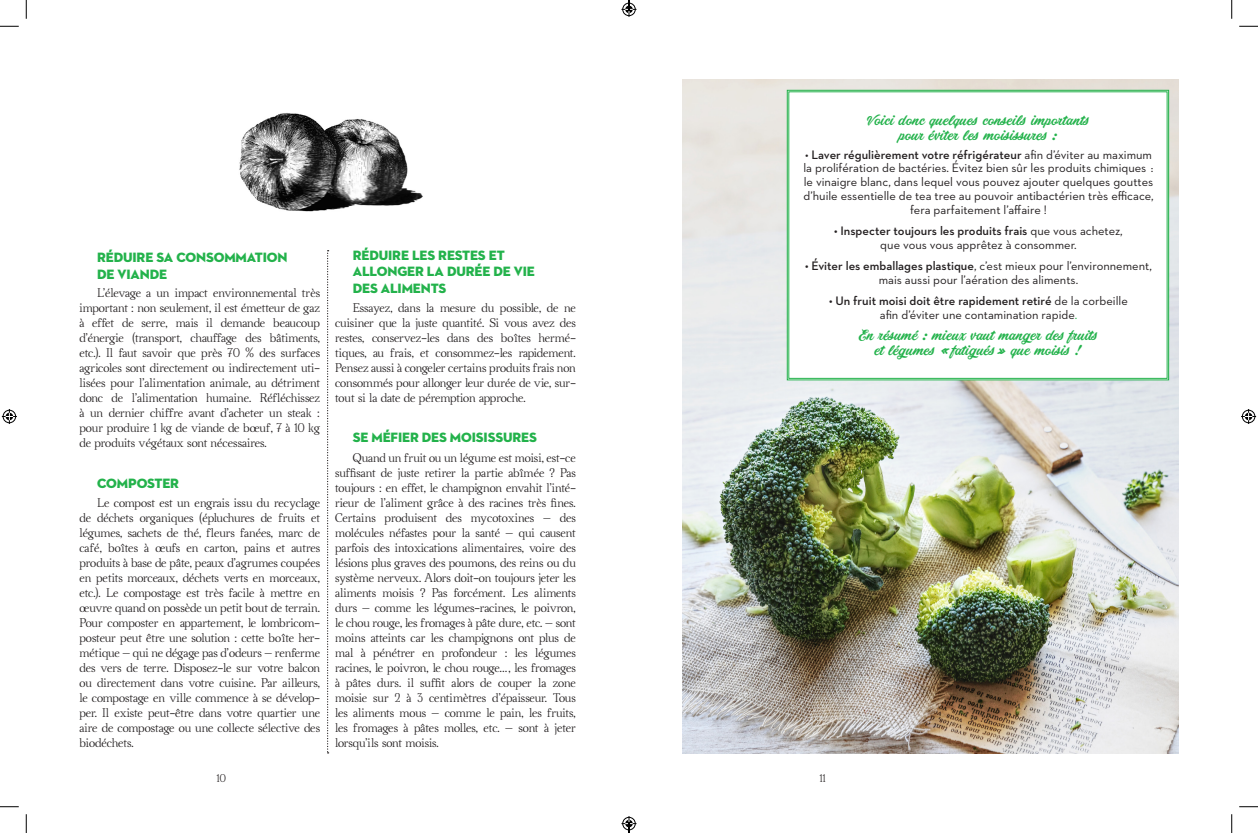
<style>
.page{position:relative;width:1258px;height:833px;background:#fff}
.page>*{position:absolute;margin:0;border:0;box-sizing:border-box;transform-origin:0 0}
.t1{font:13.75px/15px "Painter PERSONALUSEONLY";color:#23b24b;text-align:center}
.t2{font:13.75px/16.5px "Neutraface 2 Display Titling";letter-spacing:-.01em;color:#23b24b}
.t3{font:12.5px/13.8px "Neutraface 2 Text";color:#231f20;text-align:center}
.t4{font:11.25px/15px "Ahellya";color:#231f20;text-align:justify}
.t5{font:10px "Ahellya";color:#231f20}
.s1{font-weight:600}
.s2{color:#23b24b}
</style>
<div class="page">
<img style="left:682px;top:79px;width:496px;height:674px">
<svg style="left:327px;top:250px;width:1px;height:503px"></svg>
<svg style="left:786px;top:90px;width:382px;height:290px"></svg>
<img style="left:239px;top:113px;width:184px;height:98px">
<svg style="left:0;top:25px;width:19px;height:2px"></svg>
<svg style="left:1239px;top:25px;width:18px;height:2px"></svg>
<svg style="left:0;top:806px;width:19px;height:1px"></svg>
<svg style="left:1239px;top:806px;width:18px;height:1px"></svg>
<svg style="left:25px;top:0;width:2px;height:19px"></svg>
<svg style="left:25px;top:814px;width:2px;height:18px"></svg>
<svg style="left:1231px;top:0;width:1px;height:19px"></svg>
<svg style="left:1231px;top:814px;width:1px;height:18px"></svg>
<svg style="left:2px;top:409px;width:15px;height:15px"></svg>
<svg style="left:1241px;top:409px;width:14px;height:15px"></svg>
<svg style="left:621px;top:0;width:15px;height:17px"></svg>
<svg style="left:621px;top:816px;width:15px;height:16px"></svg>
<p class="t2" style="left:97px;top:249px;width:192px">RÉDUIRE SA CONSOMMATION<br>DE VIANDE</p>
<p class="t4" style="left:79px;top:284px;width:242px;text-indent:18px">L’élevage a un impact environnemental très important : non seulement, il est émetteur de gaz à effet de serre, mais il demande beaucoup d’énergie (transport, chauffage des bâtiments, etc.). Il faut savoir que près 70 % des surfaces agricoles sont directement ou indirectement uti&shy;lisées pour l’alimentation animale, au détriment donc de l’alimentation humaine. Réfléchissez à un dernier chiffre avant d’acheter un steak : pour produire 1 kg de viande de bœuf, 7 à 10 kg de produits végétaux sont nécessaires.</p>
<p class="t2" style="left:97px;top:475px;width:83px">COMPOSTER</p>
<p class="t4" style="left:79px;top:494px;width:242px;text-indent:18px">Le compost est un engrais issu du recyclage de déchets organiques (épluchures de fruits et légumes, sachets de thé, fleurs fanées, marc de café, boîtes à œufs en carton, pains et autres produits à base de pâte, peaux d’agrumes coupées en petits morceaux, déchets verts en morceaux, etc.). Le compostage est très facile à mettre en œuvre quand on possède un petit bout de terrain.<br>Pour composter en appartement, le lombricom&shy;posteur peut être une solution : cette boîte her&shy;métique – qui ne dégage pas d’odeurs – renferme des vers de terre. Disposez-le sur votre balcon ou directement dans votre cuisine. Par ailleurs, le compostage en ville commence à se dévelop&shy;per. Il existe peut-être dans votre quartier une aire de compostage ou une collecte sélective des biodéchets.</p>
<p class="t2" style="left:353px;top:247px;width:183px">RÉDUIRE LES RESTES ET<br>ALLONGER LA DURÉE DE VIE<br>DES ALIMENTS</p>
<p class="t4" style="left:335px;top:299px;width:242px;text-indent:18px">Essayez, dans la mesure du possible, de ne cuisiner que la juste quantité. Si vous avez des restes, conservez-les dans des boîtes hermé&shy;tiques, au frais, et consommez-les rapidement.<br>Pensez aussi à congeler certains produits frais non consommés pour allonger leur durée de vie, sur&shy;tout si la date de péremption approche.</p>
<p class="t2" style="left:353px;top:429px;width:185px">SE MÉFIER DES MOISISSURES</p>
<p class="t4" style="left:335px;top:449px;width:242px;text-indent:18px">Quand un fruit ou un légume est moisi, est-ce suffisant de juste retirer la partie abîmée ? Pas toujours : en effet, le champignon envahit l’inté&shy;rieur de l’aliment grâce à des racines très fines.<br>Certains produisent des mycotoxines – des molécules néfastes pour la santé – qui causent parfois des intoxications alimentaires, voire des lésions plus graves des poumons, des reins ou du système nerveux. Alors doit-on toujours jeter les aliments moisis ? Pas forcément. Les aliments durs – comme les légumes-racines, le poivron, le chou rouge, les fromages à pâte dure, etc. – sont moins atteints car les champignons ont plus de mal à pénétrer en profondeur : les légumes racines, le poivron, le chou rouge…, les fromages à pâtes durs. il suffit alors de couper la zone moisie sur 2 à 3 centimètres d’épaisseur. Tous les aliments mous – comme le pain, les fruits, les fromages à pâtes molles, etc. – sont à jeter lorsqu’ils sont moisis.</p>
<p class="t1" style="left:867px;top:113px;width:224px">Voici donc quelques conseils importants pour éviter les moisissures :</p>
<p class="t3" style="left:803px;top:147px;width:352px">• <span class="s1">Laver régulièrement votre réfrigérateur</span> afin d’éviter au maximum la prolifération de bactéries. Évitez bien sûr les produits chimiques : le vinaigre blanc, dans lequel vous pouvez ajouter quelques gouttes d’huile essentielle de tea tree au pouvoir antibactérien très efficace, fera parfaitement l’affaire !</p>
<p class="t3" style="left:834px;top:223px;width:290px"><span class="s1">• Inspecter toujours les produits frais</span> que vous achetez, que vous vous apprêtez à consommer.</p>
<p class="t3" style="left:805px;top:258px;width:348px"><span class="s1">• Éviter les emballages plastique</span>, c’est mieux pour l’environnement, mais aussi pour l’aération des aliments.</p>
<p class="t3" style="left:829px;top:293px;width:300px"><span class="s1">• Un fruit moisi doit être rapidement retiré</span> de la corbeille afin d’éviter une contamination rapide<span class="s2">.</span></p>
<p class="t1" style="left:858px;top:328px;width:241px">En résumé : mieux vaut manger des fruits et légumes «fatigués» que moisis !</p>
<p class="t5" style="left:217px;top:770px;width:11px">10</p>
<p class="t5" style="left:819px;top:770px;width:8px">11</p>
</div>
